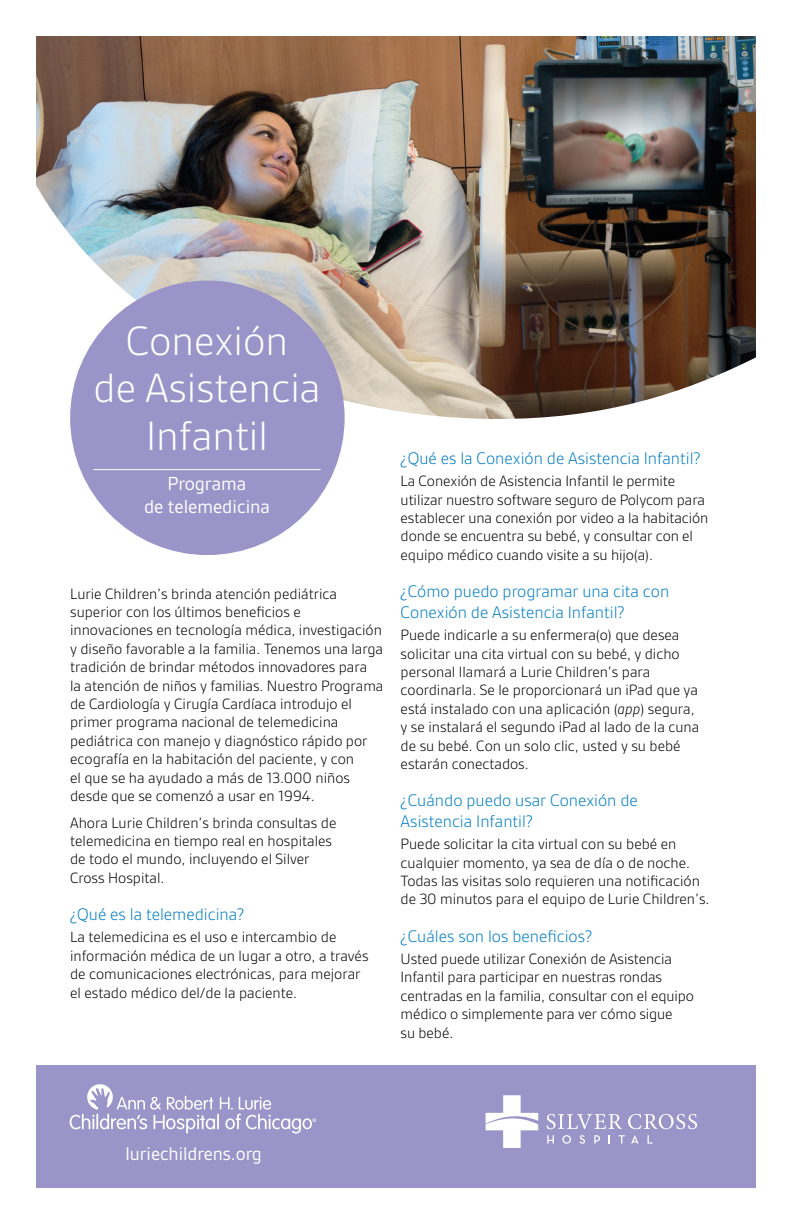
<style>
.page{position:relative;width:792px;height:1224px;background:#fff}
.page>*{position:absolute;margin:0;border:0;box-sizing:border-box;transform-origin:0 0}
.t1{font:300 44px/47.8px "Gesta";color:#fff;text-align:center}
.t2{font:20.2px/23.2px "Gesta";color:#fff;text-align:center}
.t3{font:19.8px "Gesta";color:#fff}
.t4{font:300 18px/20.8px "Gesta";color:#007cc2}
.t5{font:300 16px/18.4px "Gesta";color:#000}
.s1{font-style:italic}
</style>
<div class="page">
<div style="left:36px;top:1065px;width:720px;height:123px;background:#9a94c8"></div>
<img style="left:36px;top:36px;width:720px;height:141px">
<img style="left:36px;top:177px;width:720px;height:378px">
<div style="left:70px;top:281px;width:275px;height:274px;background:#9a94c8;border-radius:50%"></div>
<hr style="left:93px;top:469px;width:228px;height:1px;background:#fff">
<svg style="left:70px;top:1084px;width:246px;height:50px"></svg>
<svg style="left:486px;top:1095px;width:52px;height:53px"></svg>
<svg style="left:547px;top:1114px;width:75px;height:15px"></svg>
<svg style="left:628px;top:1114px;width:69px;height:15px"></svg>
<svg style="left:547px;top:1135px;width:7px;height:9px"></svg>
<svg style="left:562px;top:1135px;width:9px;height:9px"></svg>
<svg style="left:579px;top:1135px;width:6px;height:9px"></svg>
<svg style="left:594px;top:1135px;width:6px;height:9px"></svg>
<svg style="left:608px;top:1135px;width:2px;height:9px"></svg>
<svg style="left:619px;top:1135px;width:6px;height:9px"></svg>
<svg style="left:631px;top:1135px;width:8px;height:9px"></svg>
<svg style="left:648px;top:1135px;width:4px;height:9px"></svg>
<h1 class="t1" style="left:93px;top:317px;width:229px">Conexión<br>de Asistencia<br>Infantil</h1>
<p class="t2" style="left:144px;top:472px;width:128px">Programa<br>de telemedicina</p>
<p class="t5" style="left:70px;top:584px;width:315px">Lurie Children’s brinda atención pediátrica superior con los últimos beneficios e innovaciones en tecnología médica, investigación y diseño favorable a la familia. Tenemos una larga tradición de brindar métodos innovadores para<br>la atención de niños y familias. Nuestro Programa de Cardiología y Cirugía Cardíaca introdujo el primer programa nacional de telemedicina pediátrica con manejo y diagnóstico rápido por ecografía en la habitación del paciente, y con<br>el que se ha ayudado a más de 13.000 niños desde que se comenzó a usar en 1994.</p>
<p class="t5" style="left:70px;top:813px;width:268px">Ahora Lurie Children’s brinda consultas de telemedicina en tiempo real en hospitales de todo el mundo, incluyendo el Silver Cross Hospital.</p>
<p class="t4" style="left:70px;top:904px;width:176px">¿Qué es la telemedicina?</p>
<p class="t5" style="left:70px;top:928px;width:300px">La telemedicina es el uso e intercambio de información médica de un lugar a otro, a través de comunicaciones electrónicas, para mejorar el estado médico del/de la paciente.</p>
<p class="t4" style="left:401px;top:448px;width:302px">¿Qué es la Conexión de Asistencia Infantil?</p>
<p class="t5" style="left:401px;top:472px;width:309px">La Conexión de Asistencia Infantil le permite utilizar nuestro software seguro de Polycom para establecer una conexión por video a la habitación donde se encuentra su bebé, y consultar con el equipo médico cuando visite a su hijo(a).</p>
<p class="t4" style="left:401px;top:581px;width:270px">¿Cómo puedo programar una cita con<br>Conexión de Asistencia Infantil?</p>
<p class="t5" style="left:401px;top:626px;width:300px">Puede indicarle a su enfermera(o) que desea solicitar una cita virtual con su bebé, y dicho personal llamará a Lurie Children’s para coordinarla. Se le proporcionará un iPad que ya está instalado con una aplicación (<span class="s1">app</span>) segura, y se instalará el segundo iPad al lado de la cuna de su bebé. Con un solo clic, usted y su bebé estarán conectados.</p>
<p class="t4" style="left:401px;top:790px;width:239px">¿Cuándo puedo usar Conexión de<br>Asistencia Infantil?</p>
<p class="t5" style="left:401px;top:835px;width:310px">Puede solicitar la cita virtual con su bebé en cualquier momento, ya sea de día o de noche.<br>Todas las visitas solo requieren una notificación de 30 minutos para el equipo de Lurie Children’s.</p>
<p class="t4" style="left:401px;top:926px;width:193px">¿Cuáles son los beneficios?</p>
<p class="t5" style="left:401px;top:950px;width:295px">Usted puede utilizar Conexión de Asistencia Infantil para participar en nuestras rondas centradas en la familia, consultar con el equipo médico o simplemente para ver cómo sigue<br>su bebé.</p>
<p class="t3" style="left:125px;top:1143px;width:138px">luriechildrens.org</p>
</div>
